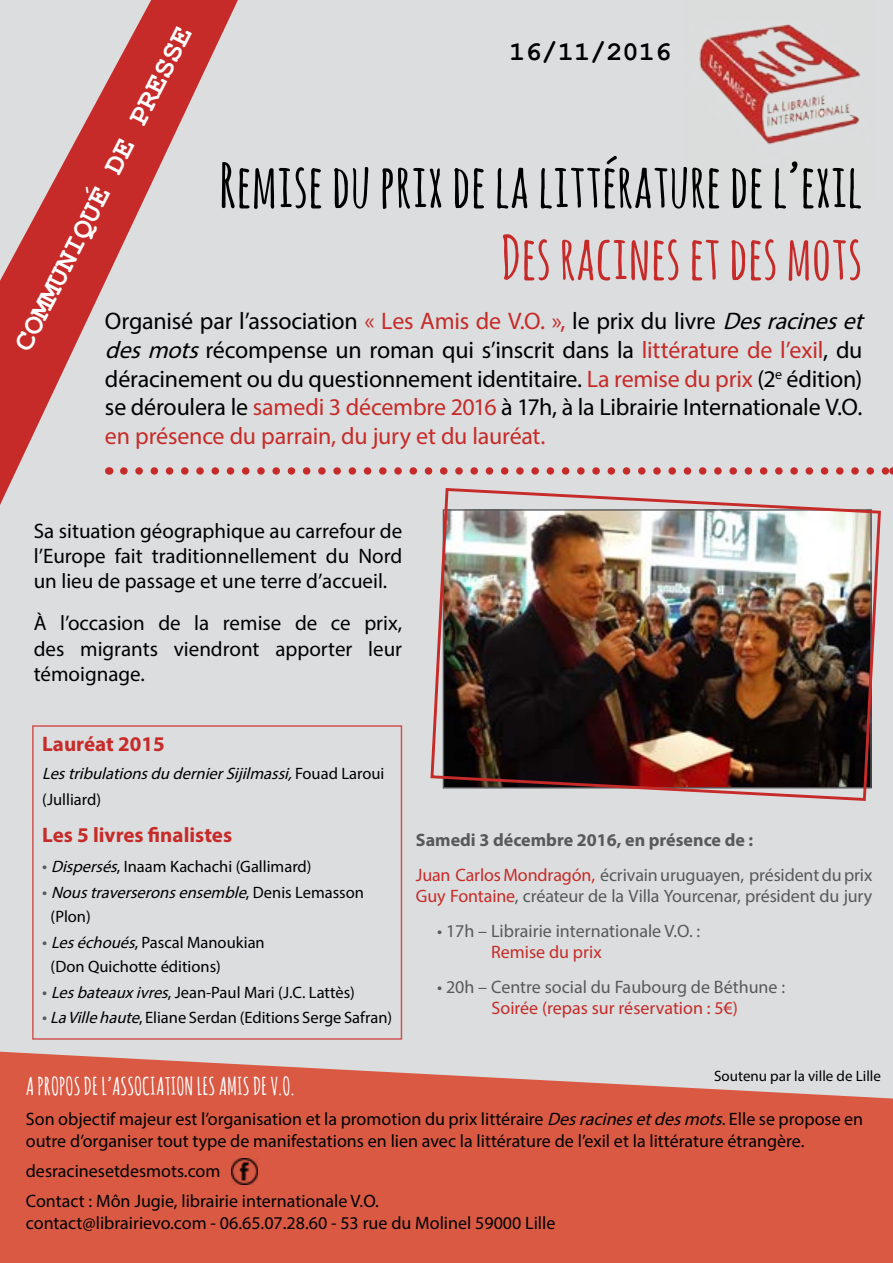
<style>
.page{position:relative;width:893px;height:1263px;background:#dcddde}
.page>*{position:absolute;margin:0;border:0;box-sizing:border-box;transform-origin:0 0}
.t1{font:60px "Amatic";color:#000}
.t2{font:60px "Amatic";color:#c62b29}
.t3{font:700 30px "Courier New";color:#fff}
.t4{font:700 27px "Courier New";color:#000}
.t5{font:24px/28.8px "Myriad Pro";letter-spacing:-.01em;color:#000}
.t6{font:24px "Amatic";color:#fff}
.t7{font:21px/25.2px "Myriad Pro";color:#000;text-align:justify}
.t8{font:700 21px "Myriad Pro";color:#c62b29}
.t9{font:18px/21.6px "Myriad Pro";color:#000}
.t10{font:18px "Myriad Pro";letter-spacing:-.005em;color:#58595b}
.t11{font:700 18px/34.3px "Myriad Pro";color:#58595b}
.t12{font:18px "Myriad Pro";color:#c62b29}
.t13{font:16.5px/24px "Myriad Pro";color:#000}
.t14{font:italic 16.5px/25.2px "Myriad Pro";color:#000}
.t15{font:15px "Myriad Pro";color:#000}
.s1{color:#c62b29}
.s2{font-style:italic}
.s3{font-style:normal}
.s4{font-size:18px;color:#58595b}
.s5{font-style:normal;font-size:18px;color:#58595b}
.s6{font-weight:400;color:#c62b29}
.s7{font-weight:400}
</style>
<div class="page">
<svg style="left:0;top:1052px;width:893px;height:211px;background:#d96754"></svg>
<svg style="left:0;top:0;width:238px;height:505px"></svg>
<img style="left:699px;top:24px;width:162px;height:121px">
<svg style="left:124px;top:467px;width:761px;height:8px"></svg>
<img style="left:430px;top:488px;width:451px;height:313px">
<div style="left:32px;top:725px;width:370px;height:315px;border:2px solid #d15554"></div>
<img style="left:232px;top:1159px;width:25px;height:25px">
<h2 class="t3" style="left:4px;top:340px;width:362px;rotate:-63deg">COMMUNIQUé DE PRESSE</h2>
<h3 class="t4" style="left:509px;top:35px;width:164px">16/11/2016</h3>
<h1 class="t1" style="left:219px;top:143px;width:645px">Remise du prix de la littérature de l’exil</h1>
<h1 class="t2" style="left:501px;top:215px;width:363px">Des racines et des mots</h1>
<p class="t5" style="left:105px;top:306px;width:767px">Organisé par l’association <span class="s1">« Les Amis de V.O. »,</span> le prix du livre <span class="s2">Desracineset desmots</span>récompense un roman qui s’inscrit dans la <span class="s1">littérature de l’exil</span>, du déracinement ou du questionnement identitaire. <span class="s1">La remise du prix</span> (2<sup>e</sup> édition) se déroulera le <span class="s1">samedi 3 décembre 2016</span> à 17h, à la Librairie Internationale V.O. <span class="s1">en présence du parrain, du jury et du lauréat.</span></p>
<p class="t7" style="left:34px;top:518px;width:370px">Sa situation géographique au carrefour de l’Europe fait traditionnellement du Nord un lieu de passage et une terre d’accueil.</p>
<p class="t7" style="left:34px;top:610px;width:370px">À l’occasion de la remise de ce prix, des migrants viendront apporter leur témoignage.</p>
<p class="t8" style="left:42px;top:730px;width:124px">Lauréat 2015</p>
<p class="t14" style="left:42px;top:761px;width:344px">LestribulationsdudernierSijilmassi,<span class="s3">F o u a d L a r o u i (Julliard)</span></p>
<p class="t8" style="left:42px;top:821px;width:191px">Les 5 livres finalistes</p>
<p class="t13" style="left:42px;top:854px;width:271px"><span class="s4">•</span> <span class="s2">Dispersés</span>, Inaam Kachachi (Gallimard)</p>
<p class="t14" style="left:51px;top:880px;width:315px;line-height:24px;text-indent:-9px"><span class="s5">•</span> Noustraverseronsensemble<span class="s3">, D e n i s L e m a s s o n (Plon)</span></p>
<p class="t13" style="left:51px;top:930px;width:216px;text-indent:-9px"><span class="s4">•</span> <span class="s2">Leséchoués</span>, Pascal Manoukian (Don Quichotte éditions)</p>
<p class="t13" style="left:42px;top:980px;width:314px"><span class="s4">•</span> <span class="s2">Lesbateauxivres</span>, Jean-Paul Mari (J.C. Lattès)</p>
<p class="t13" style="left:42px;top:1006px;width:351px"><span class="s4">•</span> <span class="s2">LaVillehaute</span>, Eliane Serdan (Editions Serge Safran)</p>
<p class="t11" style="left:416px;top:823px;width:458px">Samedi 3 décembre 2016, en présence de :<br><span class="s6">Juan Carlos Mondragón,</span> <span class="s7">écrivain uruguayen, président du prix</span></p>
<p class="t10" style="left:416px;top:885px;width:458px"><span class="s1">Guy Fontaine</span>, créateur de la Villa Yourcenar, président du jury</p>
<p class="t10" style="left:437px;top:920px;width:265px">• 17h – Librairie internationale V.O. :</p>
<p class="t12" style="left:491px;top:941px;width:112px">Remise du prix</p>
<p class="t10" style="left:437px;top:976px;width:350px">• 20h – Centre social du Faubourg de Béthune :</p>
<p class="t12" style="left:491px;top:997px;width:248px">Soirée (repas sur réservation : 5€)</p>
<p class="t15" style="left:714px;top:1067px;width:168px">Soutenu par la ville de Lille</p>
<h3 class="t6" style="left:26px;top:1069px;width:270px">A PROPOS DE L’ASSOCIATION LES AMIS DE V.O.</h3>
<p class="t9" style="left:26px;top:1108px;width:839px">Son objectif majeur est l’organisation et la promotion du prix littéraire <span class="s2">Desracinesetdesmots</span>. Elle se propose en outre d’organiser tout type de manifestations en lien avec la littérature de l’exil et la littérature étrangère.</p>
<p class="t9" style="left:26px;top:1156px;width:355px;line-height:30.2px">desracinesetdesmots.com<br>Contact : Môn Jugie, librairie internationale V.O.</p>
<p class="t9" style="left:26px;top:1212px;width:531px">contact@librairievo.com - 06.65.07.28.60 - 53 rue du Molinel 59000 Lille</p>
</div>
